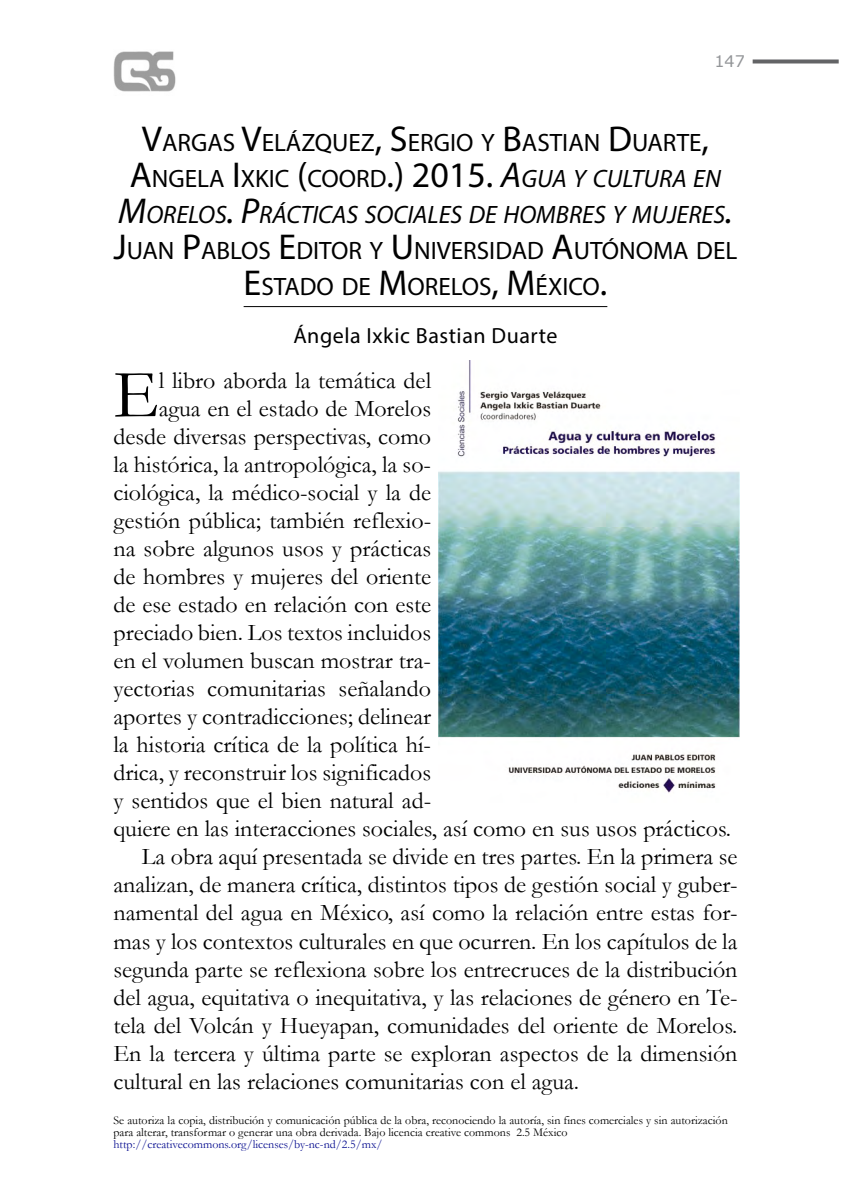
<style>
.page{position:relative;width:851px;height:1191px;background:#fff}
.page>*{position:absolute;margin:0;border:0;box-sizing:border-box;transform-origin:0 0}
.t1{font:69px "Garamond";color:#000}
.t2{font:25.2px/36px "Myriad Pro";color:#000;text-align:center}
.t3{font:24px "Garamond";color:#000}
.t4{font:22px "Myriad Pro";letter-spacing:.025em;color:#000}
.t5{font:16px "Verdana";color:#939598}
.t6{font:12px/12px "Garamond";color:#000}
.t7{font:12px "Garamond";color:#090f90}
.s1{font-size:36px}
.s2{font-style:italic;font-size:36px}
.s3{font-style:italic}
</style>
<div class="page">
<svg style="left:752px;top:59px;width:86px;height:4px"></svg>
<img style="left:113px;top:51px;width:63px;height:41px">
<hr style="left:243px;top:306px;width:364px;height:1px;background:#000">
<img style="left:439px;top:360px;width:300px;height:433px">
<p class="t5" style="left:714px;top:50px;width:32px">147</p>
<p class="t2" style="left:114px;top:124px;width:625px"><span class="s1">V</span>ARGAS <span class="s1">V</span>ELÁZQUEZ<span class="s1">, S</span>ERGIO Y <span class="s1">B</span>ASTIAN <span class="s1">D</span>UARTE<span class="s1">, A</span>NGELA <span class="s1">I</span> XKIC <span class="s1">(</span>COORD<span class="s1">.) 2015.</span> <span class="s2">A</span><span class="s3">GUA Y CULTURA EN </span><span class="s2">M</span><span class="s3">ORELOS</span><span class="s2">. P</span><span class="s3">RÁCTICAS SOCIALES DE HOMBRES Y MUJERES</span><span class="s2">.<br></span><span class="s1">J</span>UAN <span class="s1">P</span>ABLOS <span class="s1">E</span>DITOR Y <span class="s1">U</span> NIVERSIDAD <span class="s1">A</span>UTÓNOMA DEL <span class="s1">E</span>STADO DE <span class="s1">M</span>ORELOS<span class="s1">, M</span> ÉXICO<span class="s1">.</span></p>
<p class="t4" style="left:293px;top:322px;width:266px">Ángela Ixkic Bastian Duarte</p>
<h1 class="t1" style="left:113px;top:353px;width:47px">E</h1>
<p class="t3" style="left:159px;top:366px;width:274px">l libro aborda la temática del</p>
<p class="t3" style="left:159px;top:394px;width:274px">agua en el estado de Morelos</p>
<p class="t3" style="left:113px;top:422px;width:319px">desde diversas perspectivas, como</p>
<p class="t3" style="left:113px;top:450px;width:319px">la histórica, la antropológica, la so-</p>
<p class="t3" style="left:113px;top:478px;width:319px">ciológica, la médico-social y la de</p>
<p class="t3" style="left:113px;top:506px;width:319px">gestión pública; también reflexio-</p>
<p class="t3" style="left:113px;top:534px;width:319px">na sobre algunos usos y prácticas</p>
<p class="t3" style="left:113px;top:562px;width:319px">de hombres y mujeres del oriente</p>
<p class="t3" style="left:113px;top:590px;width:319px">de ese estado en relación con este</p>
<p class="t3" style="left:113px;top:618px;width:319px">preciado bien. Los textos incluidos</p>
<p class="t3" style="left:113px;top:646px;width:319px">en el volumen buscan mostrar tra-</p>
<p class="t3" style="left:113px;top:674px;width:319px">yectorias comunitarias señalando</p>
<p class="t3" style="left:113px;top:702px;width:319px">aportes y contradicciones; delinear</p>
<p class="t3" style="left:113px;top:730px;width:319px">la historia crítica de la política hí-</p>
<p class="t3" style="left:113px;top:758px;width:319px">drica, y reconstruir los significados</p>
<p class="t3" style="left:113px;top:786px;width:319px">y sentidos que el bien natural ad-</p>
<p class="t3" style="left:113px;top:814px;width:619px">quiere en las interacciones sociales, así como en sus usos prácticos.</p>
<p class="t3" style="left:142px;top:842px;width:597px">La obra aquí presentada se divide en tres partes. En la primera se</p>
<p class="t3" style="left:113px;top:870px;width:625px">analizan, de manera crítica, distintos tipos de gestión social y guber-</p>
<p class="t3" style="left:113px;top:898px;width:625px">namental del agua en México, así como la relación entre estas for-</p>
<p class="t3" style="left:113px;top:926px;width:625px">mas y los contextos culturales en que ocurren. En los capítulos de la</p>
<p class="t3" style="left:113px;top:954px;width:625px">segunda parte se reflexiona sobre los entrecruces de la distribución</p>
<p class="t3" style="left:113px;top:982px;width:625px">del agua, equitativa o inequitativa, y las relaciones de género en Te-</p>
<p class="t3" style="left:113px;top:1010px;width:625px">tela del Volcán y Hueyapan, comunidades del oriente de Morelos.</p>
<p class="t3" style="left:113px;top:1038px;width:625px">En la tercera y última parte se exploran aspectos de la dimensión</p>
<p class="t3" style="left:113px;top:1066px;width:467px">cultural en las relaciones comunitarias con el agua.</p>
<p class="t6" style="left:113px;top:1114px;width:615px">Se autoriza la copia, distribución y comunicación pública de la obra, reconociendo la autoría, sin fines comerciales y sin autorización para alterar, transformar o generar una obra derivada. Bajo licencia creative commons 2.5 México</p>
<p class="t7" style="left:113px;top:1137px;width:270px">http://creativecommons.org/licenses/by-nc-nd/2.5/mx/</p>
</div>
